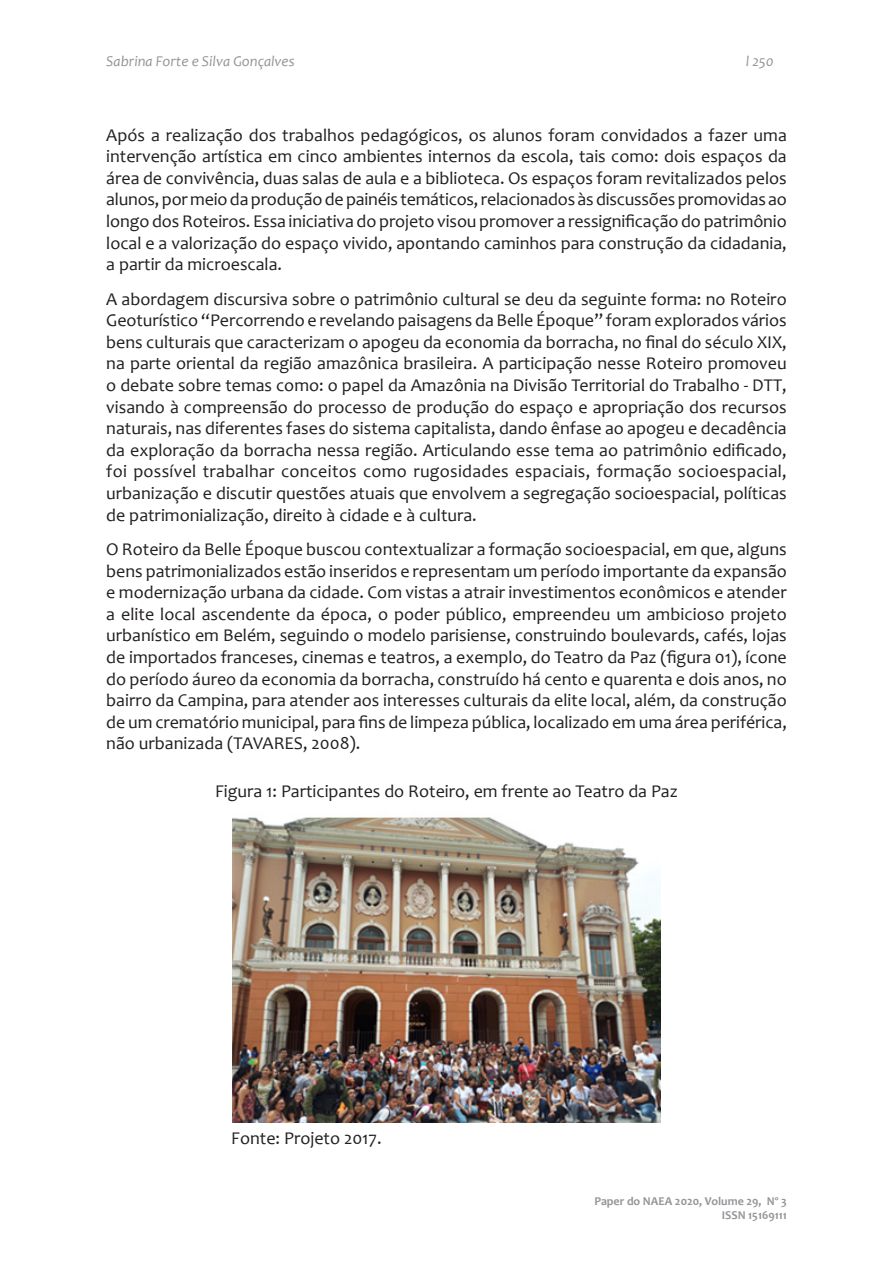
<style>
.page{position:relative;width:893px;height:1263px;background:#fff}
.page>*{position:absolute;margin:0;border:0;box-sizing:border-box;transform-origin:0 0}
.paragrafo{font:18px/21.6px "Candara";color:#231f20;text-align:justify}
.t1{font:italic 15px "Candara";color:#939598}
.t2{font:700 12px/14.4px "Candara";color:#939598;text-align:right}
</style>
<div class="page">
<img style="left:233px;top:817px;width:427px;height:305px">
<p class="t1" style="left:106px;top:52px;width:190px">Sabrina Forte e Silva Gonçalves</p>
<p class="t1" style="left:746px;top:52px;width:29px">l 250</p>
<p class="paragrafo" style="left:106px;top:124px;width:682px">Após a realização dos trabalhos pedagógicos, os alunos foram convidados a fazer uma intervenção artística em cinco ambientes internos da escola, tais como: dois espaços da área de convivência, duas salas de aula e a biblioteca. Os espaços foram revitalizados pelos alunos, por meio da produção de painéis temáticos, relacionados às discussões promovidas ao longo dos Roteiros. Essa iniciativa do projeto visou promover a ressignificação do patrimônio local e a valorização do espaço vivido, apontando caminhos para construção da cidadania, a partir da microescala.</p>
<p class="paragrafo" style="left:106px;top:288px;width:682px">A abordagem discursiva sobre o patrimônio cultural se deu da seguinte forma: no Roteiro Geoturístico “Percorrendo e revelando paisagens da Belle Époque” foram explorados vários bens culturais que caracterizam o apogeu da economia da borracha, no final do século XIX, na parte oriental da região amazônica brasileira. A participação nesse Roteiro promoveu o debate sobre temas como: o papel da Amazônia na Divisão Territorial do Trabalho - DTT, visando à compreensão do processo de produção do espaço e apropriação dos recursos naturais, nas diferentes fases do sistema capitalista, dando ênfase ao apogeu e decadência da exploração da borracha nessa região. Articulando esse tema ao patrimônio edificado, foi possível trabalhar conceitos como rugosidades espaciais, formação socioespacial, urbanização e discutir questões atuais que envolvem a segregação socioespacial, políticas de patrimonialização, direito à cidade e à cultura.</p>
<p class="paragrafo" style="left:106px;top:538px;width:682px">O Roteiro da Belle Époque buscou contextualizar a formação socioespacial, em que, alguns bens patrimonializados estão inseridos e representam um período importante da expansão e modernização urbana da cidade. Com vistas a atrair investimentos econômicos e atender a elite local ascendente da época, o poder público, empreendeu um ambicioso projeto urbanístico em Belém, seguindo o modelo parisiense, construindo boulevards, cafés, lojas de importados franceses, cinemas e teatros, a exemplo, do Teatro da Paz (figura 01), ícone do período áureo da economia da borracha, construído há cento e quarenta e dois anos, no bairro da Campina, para atender aos interesses culturais da elite local, além, da construção de um crematório municipal, para fins de limpeza pública, localizado em uma área periférica, não urbanizada (TAVARES, 2008).</p>
<p class="paragrafo" style="left:215px;top:780px;width:464px">Figura 1: Participantes do Roteiro, em frente ao Teatro da Paz</p>
<p class="paragrafo" style="left:231px;top:1127px;width:152px">Fonte: Projeto 2017.</p>
<p class="t2" style="left:594px;top:1193px;width:194px">Paper do NAEA 2020, Volume 29, Nº 3<br>ISSN 15169111</p>
</div>
